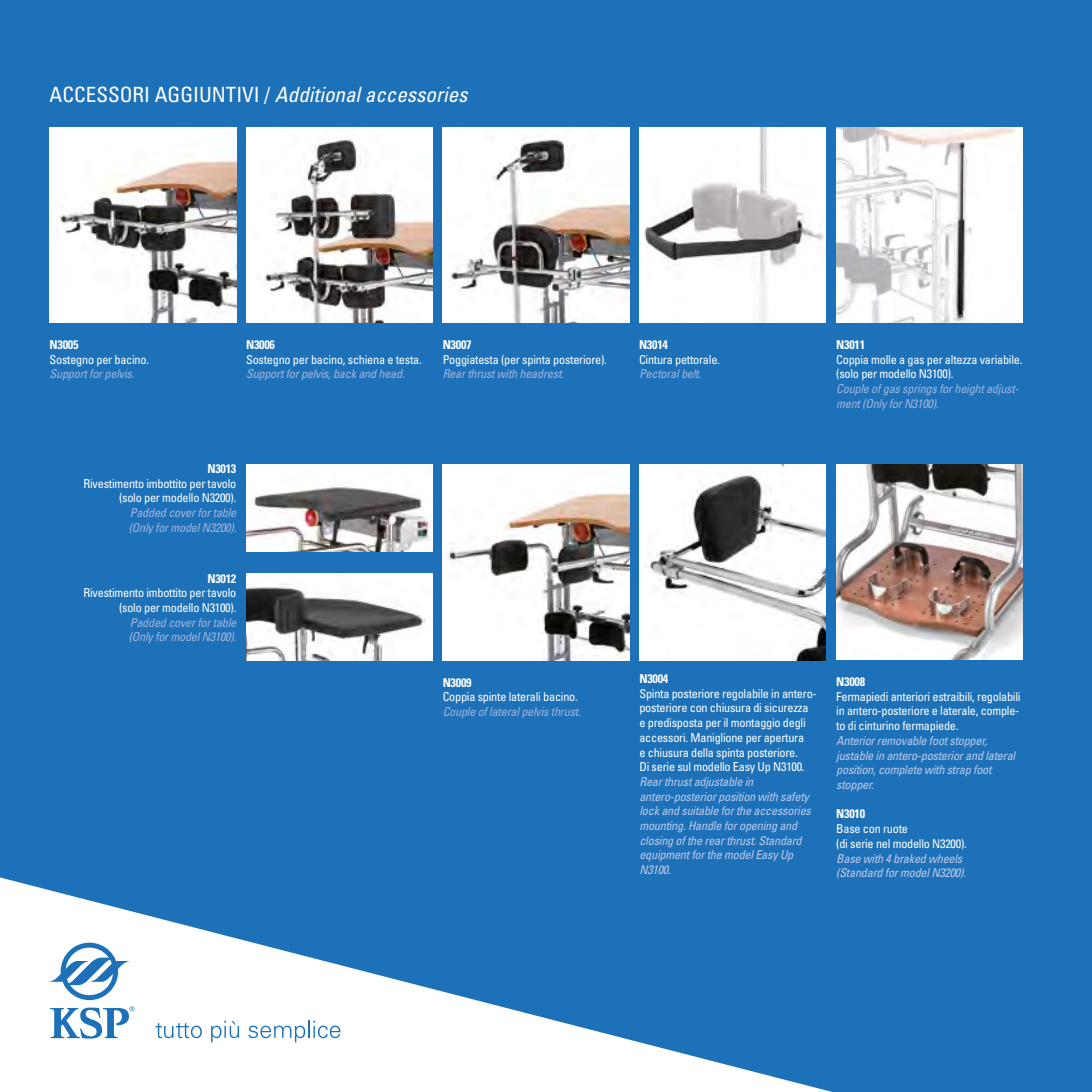
<style>
.page{position:relative;width:1092px;height:1092px;background:#fff}
.page>*{position:absolute;margin:0;border:0;box-sizing:border-box;transform-origin:0 0}
.t1{font:italic condensed 21px "Univers LT Std";color:#fff}
.t2{font:condensed 12.25px/14.7px "Univers LT Std";letter-spacing:-.02em;color:#fff}
.t3{font:italic condensed 12.25px/14.7px "Univers LT Std";letter-spacing:-.02em;color:#bdc9e9}
.t4{font:italic condensed 12.25px/14.7px "Univers LT Std";letter-spacing:-.02em;color:#9fb3dd}
.t5{font:700 condensed 12.25px "Univers LT Std";letter-spacing:-.02em;color:#fff}
.s1{font-style:normal}
.s2{color:#b3c2e5}
</style>
<div class="page">
<div style="left:0;top:0;width:1091px;height:1091px;background:#1d71b8"></div>
<svg style="left:0;top:877px;width:828px;height:214px"></svg>
<svg style="left:50px;top:942px;width:79px;height:58px"></svg>
<svg style="left:50px;top:1006px;width:84px;height:32px"></svg>
<svg style="left:155px;top:1022px;width:47px;height:16px"></svg>
<svg style="left:211px;top:1020px;width:28px;height:22px"></svg>
<svg style="left:248px;top:1020px;width:92px;height:22px;background:#d5e5f1"></svg>
<img style="left:50px;top:127px;width:186px;height:196px">
<img style="left:246px;top:127px;width:187px;height:196px">
<img style="left:442px;top:127px;width:187px;height:196px">
<img style="left:639px;top:127px;width:186px;height:195px">
<img style="left:836px;top:127px;width:186px;height:196px">
<img style="left:246px;top:464px;width:187px;height:87px">
<img style="left:246px;top:573px;width:187px;height:87px">
<img style="left:442px;top:465px;width:187px;height:195px">
<img style="left:639px;top:465px;width:186px;height:195px">
<img style="left:836px;top:464px;width:186px;height:195px">
<h1 class="t1" style="left:50px;top:82px;width:419px"><span class="s1">ACCESSORI AGGIUNTIVI /</span> Additional accessories</h1>
<p class="t5" style="left:50px;top:337px;width:30px">N3005</p>
<p class="t2" style="left:50px;top:352px;width:101px">Sostegno per bacino.</p>
<p class="t4" style="left:50px;top:366px;width:86px">Support for pelvis.</p>
<p class="t5" style="left:246px;top:337px;width:30px">N3006</p>
<p class="t2" style="left:246px;top:352px;width:177px">Sostegno per bacino, schiena e testa.</p>
<p class="t4" style="left:246px;top:366px;width:160px">Support for pelvis, back and head.</p>
<p class="t5" style="left:442px;top:337px;width:30px">N3007</p>
<p class="t2" style="left:442px;top:352px;width:166px">Poggiatesta (per spinta posteriore).</p>
<p class="t4" style="left:442px;top:366px;width:123px">Rear thrust with headrest.</p>
<p class="t5" style="left:207px;top:461px;width:30px">N3013</p>
<p class="t2" style="left:84px;top:476px;width:154px;text-align:right">Rivestimento imbottito per tavolo (solo per modello N3200).</p>
<p class="t4" style="left:129px;top:505px;width:109px">Padded cover for table (Only for model N3200).</p>
<p class="t5" style="left:207px;top:570px;width:30px">N3012</p>
<p class="t2" style="left:84px;top:585px;width:154px;text-align:right">Rivestimento imbottito per tavolo (solo per modello N3100).</p>
<p class="t4" style="left:129px;top:615px;width:109px">Padded cover for table (Only for model N3100).</p>
<p class="t5" style="left:442px;top:674px;width:30px">N3009</p>
<p class="t2" style="left:442px;top:689px;width:137px">Coppia spinte laterali bacino.</p>
<p class="t4" style="left:442px;top:704px;width:140px">Couple of lateral pelvis thrust.</p>
<p class="t5" style="left:639px;top:337px;width:30px">N3014</p>
<p class="t2" style="left:639px;top:352px;width:82px">Cintura pettorale.</p>
<p class="t4" style="left:639px;top:366px;width:64px">Pectoral belt.</p>
<p class="t5" style="left:836px;top:337px;width:30px">N3011</p>
<p class="t2" style="left:836px;top:352px;width:188px">Coppia molle a gas per altezza variabile. (solo per modello N3100).</p>
<p class="t4" style="left:836px;top:381px;width:184px">Couple of gas springs for height adjust&shy;ment (Only for N3100).</p>
<p class="t5" style="left:639px;top:671px;width:30px">N3004</p>
<p class="t2" style="left:639px;top:685px;width:179px">Spinta posteriore regolabile in antero&shy;posteriore con chiusura di sicurezza e predisposta per il montaggio degli accessori. Maniglione per apertura<br>e chiusura della spinta posteriore.<br>Di serie sul modello Easy Up N3100.</p>
<p class="t3" style="left:639px;top:774px;width:173px">Rear thrust adjustable in antero-posterior position with safety lock and suitable for the accessories mounting. Handle for opening and closing of the rear thrust. Standard equipment for the model Easy Up<br>N3100<span class="s2">.</span></p>
<p class="t5" style="left:836px;top:674px;width:30px">N3008</p>
<p class="t2" style="left:836px;top:688px;width:186px;text-align:justify">Fermapiedi anteriori estraibili, regolabili in antero-posteriore e laterale, comple&shy;to di cinturino fermapiede.</p>
<p class="t3" style="left:836px;top:733px;width:180px">Anterior removable foot stopper, justable in antero-posterior and lateral position, complete with strap foot stopper.</p>
<p class="t5" style="left:836px;top:806px;width:30px">N3010</p>
<p class="t2" style="left:836px;top:821px;width:132px">Base con ruote<br>(di serie nel modello N3200).</p>
<p class="t3" style="left:836px;top:850px;width:131px">Base with 4 braked wheels (Standard for model N3200).</p>
</div>
